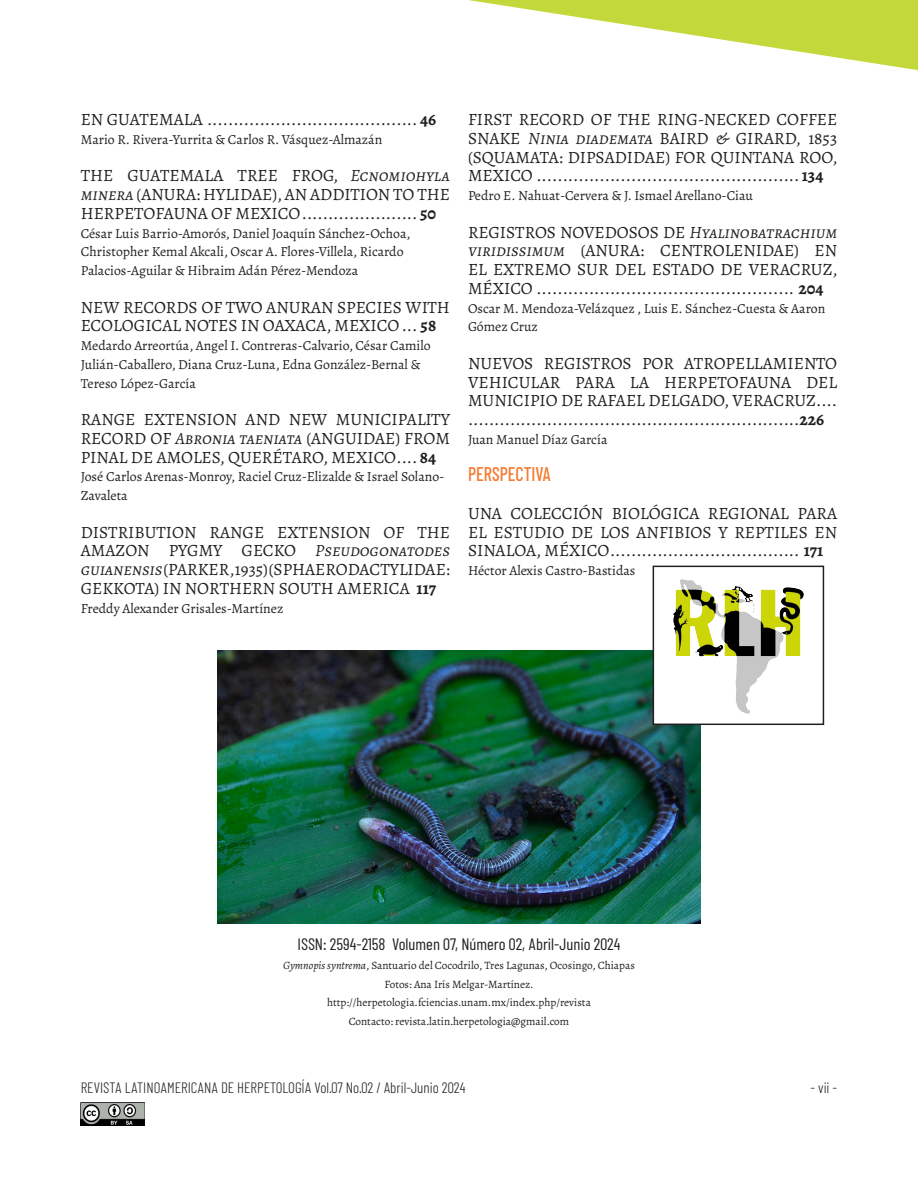
<style>
.page{position:relative;width:918px;height:1188px;background:#fff}
.page>*{position:absolute;margin:0;border:0;box-sizing:border-box;transform-origin:0 0}
.t1{font:500 19.8px "Barlow Condensed";color:#f47b31;scale:.91 1}
.t2{font:17.25px/18.8px "Alegreya";color:#231f20;text-align:justify}
._05-editorial-ISNN{font:16.5px "Barlow Condensed";color:#231f20}
.t3{font:300 15px "Barlow Condensed";color:#231f20}
.t4{font:13.8px/18.8px "Alegreya";color:#231f20}
._05-editorial_txt_Cintillo{font:11.25px "Alegreya";color:#231f20}
.s1{font-weight:700}
.s2{font-style:italic}
</style>
<div class="page">
<svg style="left:468px;top:0;width:450px;height:70px"></svg>
<img style="left:81px;top:1103px;width:64px;height:22px">
<img style="left:217px;top:650px;width:484px;height:273px">
<img style="left:656px;top:579px;width:148px;height:143px">
<div style="left:653px;top:566px;width:171px;height:159px;border:2px solid #231f20"></div>
<p class="t2" style="left:81px;top:110px;width:357px">EN GUATEMALA ........................................ <span class="s1">46</span></p>
<p class="t4" style="left:81px;top:130px;width:303px">Mario R. Rivera-Yurrita &amp; Carlos R. Vásquez-Almazán</p>
<p class="t2" style="left:81px;top:166px;width:371px">THE GUATEMALA TREE FROG<span class="s2">, Ecnomiohyla minera</span> (ANURA: HYLIDAE), AN ADDITION TO THE HERPETOFAUNA OF MEXICO...................... <span class="s1">50</span></p>
<p class="t4" style="left:81px;top:224px;width:331px">César Luis Barrio-Amorós, Daniel Joaquín Sánchez-Ochoa,<br>Christopher Kemal Akcali, Oscar A. Flores-Villela, Ricardo<br>Palacios-Aguilar &amp; Hibraim Adán Pérez-Mendoza</p>
<p class="t2" style="left:81px;top:297px;width:371px">NEW RECORDS OF TWO ANURAN SPECIES WITH<br>ECOLOGICAL NOTES IN OAXACA, MEXICO... <span class="s1">58</span></p>
<p class="t4" style="left:81px;top:336px;width:351px">Medardo Arreortúa, Angel I. Contreras-Calvario, César Camilo<br>Julián-Caballero, Diana Cruz-Luna, Edna González-Bernal &amp;<br>Tereso López-García</p>
<p class="t2" style="left:81px;top:410px;width:371px">RANGE EXTENSION AND NEW MUNICIPALITY RECORD OF <span class="s2">Abronia taeniata</span> (ANGUIDAE) FROM PINAL DE AMOLES, QUERÉTARO, MEXICO.... <span class="s1">84</span></p>
<p class="t4" style="left:81px;top:467px;width:365px">José Carlos Arenas-Monroy, Raciel Cruz-Elizalde &amp; Israel Solano-<br>Zavaleta</p>
<p class="t2" style="left:81px;top:522px;width:371px">DISTRIBUTION RANGE EXTENSION OF THE AMAZON PYGMY GECKO <span class="s2">Pseudogonatodes guianensis</span> (PARKER, 1935) (SPHAERODACTYLIDAE:<br>GEKKOTA) IN NORTHERN SOUTH AMERICA <span class="s1">117</span></p>
<p class="t4" style="left:81px;top:599px;width:204px">Freddy Alexander Grisales-Martínez</p>
<p class="t2" style="left:468px;top:110px;width:371px">FIRST RECORD OF THE RING-NECKED COFFEE SNAKE <span class="s2">Ninia diademata</span> BAIRD &amp; GIRARD, 1853 (SQUAMATA: DIPSADIDAE) FOR QUINTANA ROO, MEXICO ..................................................<span class="s1">134</span></p>
<p class="t4" style="left:468px;top:186px;width:287px">Pedro E. Nahuat-Cervera &amp; J. Ismael Arellano-Ciau</p>
<p class="t2" style="left:468px;top:222px;width:371px">REGISTROS NOVEDOSOS DE <span class="s2">Hyalinobatrachium viridissimum</span> (ANURA: CENTROLENIDAE) EN EL EXTREMO SUR DEL ESTADO DE VERACRUZ, MÉXICO ................................................. <span class="s1">204</span></p>
<p class="t4" style="left:468px;top:299px;width:359px">Oscar M. Mendoza-Velázquez , Luis E. Sánchez-Cuesta &amp; Aaron<br>Gómez Cruz</p>
<p class="t2" style="left:468px;top:354px;width:371px">NUEVOS REGISTROS POR ATROPELLAMIENTO VEHICULAR PARA LA HERPETOFAUNA DEL MUNICIPIO DE RAFAEL DELGADO, VERACRUZ.... ...............................................................<span class="s1">226</span></p>
<p class="t4" style="left:468px;top:430px;width:141px">Juan Manuel Díaz García</p>
<p class="t1" style="left:468px;top:460px;width:92px">PERSPECTIVA</p>
<p class="t2" style="left:468px;top:504px;width:371px">UNA COLECCIÓN BIOLÓGICA REGIONAL PARA EL ESTUDIO DE LOS ANFIBIOS Y REPTILES EN SINALOA, MÉXICO.................................... <span class="s1">171</span></p>
<p class="t4" style="left:468px;top:561px;width:169px">Héctor Alexis Castro-Bastidas</p>
<p class="_05-editorial-ISNN" style="left:297px;top:934px;width:325px">ISSN: 2594-2158 Volumen 07, Número 02, Abril-Junio 2024</p>
<p class="_05-editorial_txt_Cintillo" style="left:283px;top:958px;width:353px"><span class="s2">Gymnopis syntrema</span>, Santuario del Cocodrilo, Tres Lagunas, Ocosingo, Chiapas</p>
<p class="_05-editorial_txt_Cintillo" style="left:384px;top:977px;width:151px">Fotos: Ana Irís Melgar-Martínez.</p>
<p class="_05-editorial_txt_Cintillo" style="left:327px;top:995px;width:265px">http://herpetologia.fciencias.unam.mx/index.php/revista</p>
<p class="_05-editorial_txt_Cintillo" style="left:349px;top:1014px;width:222px">Contacto: revista.latin.herpetologia@gmail.com</p>
<p class="t3" style="left:81px;top:1079px;width:386px">REVISTA LATINOAMERICANA DE HERPETOLOGÍA Vol.07 No.02 / Abril-Junio 2024</p>
<p class="t3" style="left:811px;top:1079px;width:28px">- vii -</p>
</div>
